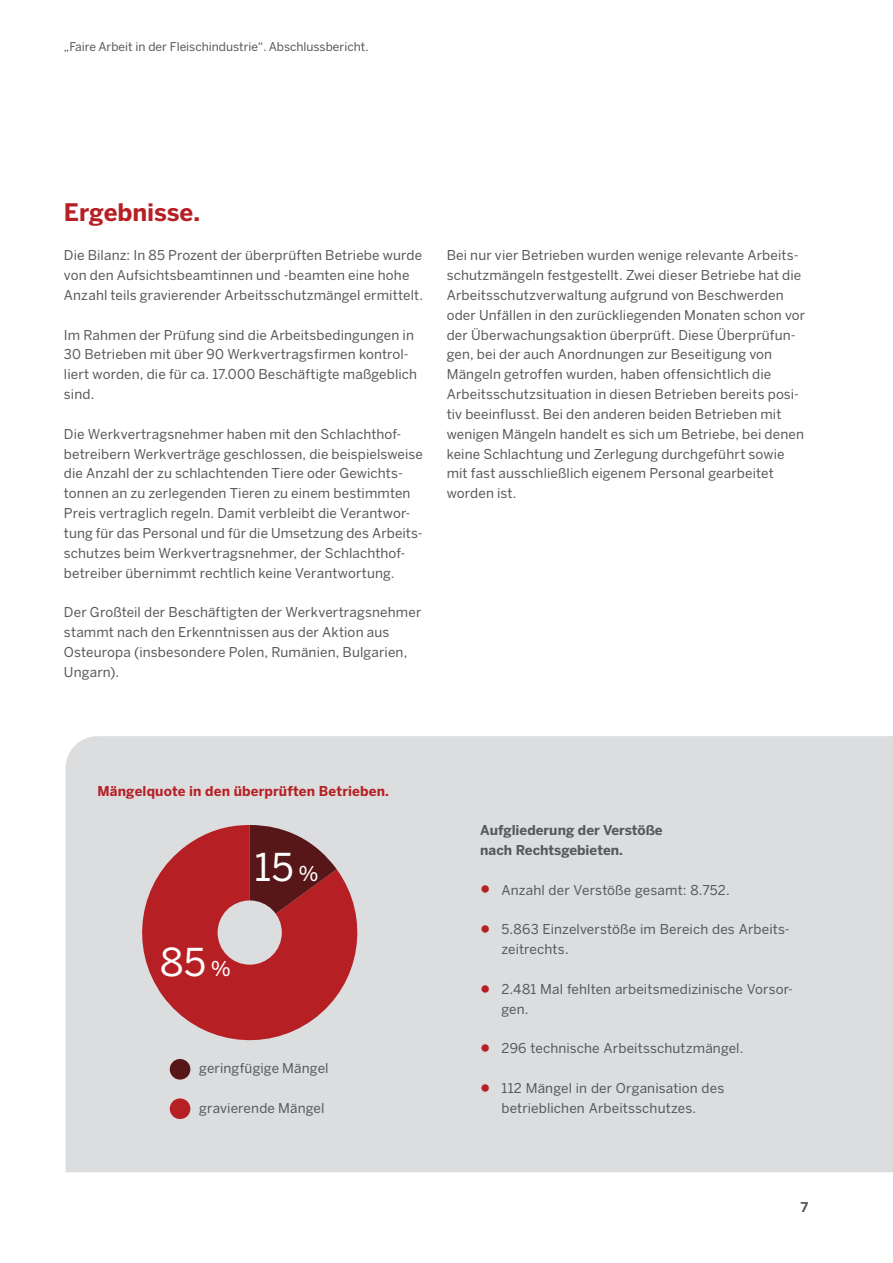
<style>
.page{position:relative;width:893px;height:1263px;background:#fff}
.page>*{position:absolute;margin:0;border:0;box-sizing:border-box;transform-origin:0 0}
.t1{font:38.1px "Benton Sans";color:#fff}
.t2{font:700 24px "Benton Sans";letter-spacing:-.005em;color:#b62024}
.t3{font:13.5px/19.8px "Benton Sans";letter-spacing:.01em;color:#57585a}
.t4{font:700 13.5px/19.8px "Benton Sans";color:#57585a}
.t5{font:700 13.5px "Benton Sans";letter-spacing:.01em;color:#b62024}
.t6{font:12px "Benton Sans";color:#57585a}
.s1{font-size:20.25px}
.s2{font-family:"Georgia";font-weight:700;font-size:23.7px;color:#b62024}
</style>
<div class="page">
<div style="left:66px;top:736px;width:827px;height:436px;background:#dcdddf"></div>
<svg style="left:128px;top:825px;width:244px;height:229px;background:#c56e72"></svg>
<svg style="left:250px;top:825px;width:87px;height:107px;background:#833437"></svg>
<div style="left:218px;top:900px;width:64px;height:65px;background:#dcdddf;border-radius:50%"></div>
<div style="left:170px;top:1059px;width:20px;height:20px;background:#571719;border-radius:50%"></div>
<div style="left:170px;top:1098px;width:20px;height:21px;background:#b62024;border-radius:50%"></div>
<p class="t6" style="left:64px;top:40px;width:306px">„Faire Arbeit in der Fleischindustrie“. Abschlussbericht.</p>
<h2 class="t2" style="left:64px;top:198px;width:138px">Ergebnisse.</h2>
<p class="t3" style="left:64px;top:245px;width:361px">Die Bilanz: In 85 Prozent der überprüften Betriebe wurde von den Aufsichtsbeamtinnen und -beamten eine hohe<br>Anzahl teils gravierender Arbeitsschutzmängel ermittelt.</p>
<p class="t3" style="left:64px;top:325px;width:355px">Im Rahmen der Prüfung sind die Arbeitsbedingungen in 30 Betrieben mit über 90 Werkvertragsfirmen kontrol&shy;liert worden, die für ca. 17.000 Beschäftigte maßgeblich sind.</p>
<p class="t3" style="left:64px;top:424px;width:360px">Die Werkvertragsnehmer haben mit den Schlachthof&shy;betreibern Werkverträge geschlossen, die beispielsweise die Anzahl der zu schlachtenden Tiere oder Gewichts&shy;tonnen an zu zerlegenden Tieren zu einem bestimmten Preis vertraglich regeln. Damit verbleibt die Verantwor&shy;tung für das Personal und für die Umsetzung des Arbeits&shy;schutzes beim Werkvertragsnehmer, der Schlachthof&shy;betreiber übernimmt rechtlich keine Verantwortung.</p>
<p class="t3" style="left:64px;top:602px;width:359px">Der Großteil der Beschäftigten der Werkvertragsnehmer stammt nach den Erkenntnissen aus der Aktion aus Osteuropa (insbesondere Polen, Rumänien, Bulgarien, Ungarn).</p>
<p class="t3" style="left:447px;top:245px;width:360px">Bei nur vier Betrieben wurden wenige relevante Arbeits&shy;schutzmängeln festgestellt. Zwei dieser Betriebe hat die Arbeitsschutzverwaltung aufgrund von Beschwerden oder Unfällen in den zurückliegenden Monaten schon vor der Überwachungsaktion überprüft. Diese Überprüfun&shy;gen, bei der auch Anordnungen zur Beseitigung von Mängeln getroffen wurden, haben offensichtlich die Arbeitsschutzsituation in diesen Betrieben bereits posi&shy;tiv beeinflusst. Bei den anderen beiden Betrieben mit wenigen Mängeln handelt es sich um Betriebe, bei denen keine Schlachtung und Zerlegung durchgeführt sowie mit fast ausschließlich eigenem Personal gearbeitet worden ist.</p>
<p class="t5" style="left:97px;top:783px;width:293px">Mängelquote in den überprüften Betrieben.</p>
<h1 class="t1" style="left:160px;top:939px;width:73px">85 <span class="s1">%</span></h1>
<h1 class="t1" style="left:255px;top:844px;width:66px">15 <span class="s1">%</span></h1>
<p class="t3" style="left:199px;top:1058px;width:131px">geringfügige Mängel</p>
<p class="t3" style="left:199px;top:1098px;width:127px">gravierende Mängel</p>
<p class="t4" style="left:480px;top:820px;width:184px">Aufgliederung der Verstöße nach Rechtsgebieten.</p>
<p class="t3" style="left:480px;top:880px;width:251px"><span class="s2">•</span> Anzahl der Verstöße gesamt: 8.752.</p>
<p class="t3" style="left:501px;top:919px;width:290px;text-indent:-21px"><span class="s2">•</span> 5.863 Einzelverstöße im Bereich des Arbeits&shy;zeitrechts.</p>
<p class="t3" style="left:501px;top:979px;width:293px;text-indent:-21px"><span class="s2">•</span> 2.481 Mal fehlten arbeitsmedizinische Vorsor&shy;gen.</p>
<p class="t3" style="left:480px;top:1038px;width:265px"><span class="s2">•</span> 296 technische Arbeitsschutzmängel.</p>
<p class="t3" style="left:480px;top:1078px;width:246px;text-align:center"><span class="s2">•</span> 112 Mängel in der Organisation des betrieblichen Arbeitsschutzes.</p>
<p class="t4" style="left:801px;top:1197px;width:9px">7</p>
</div>
